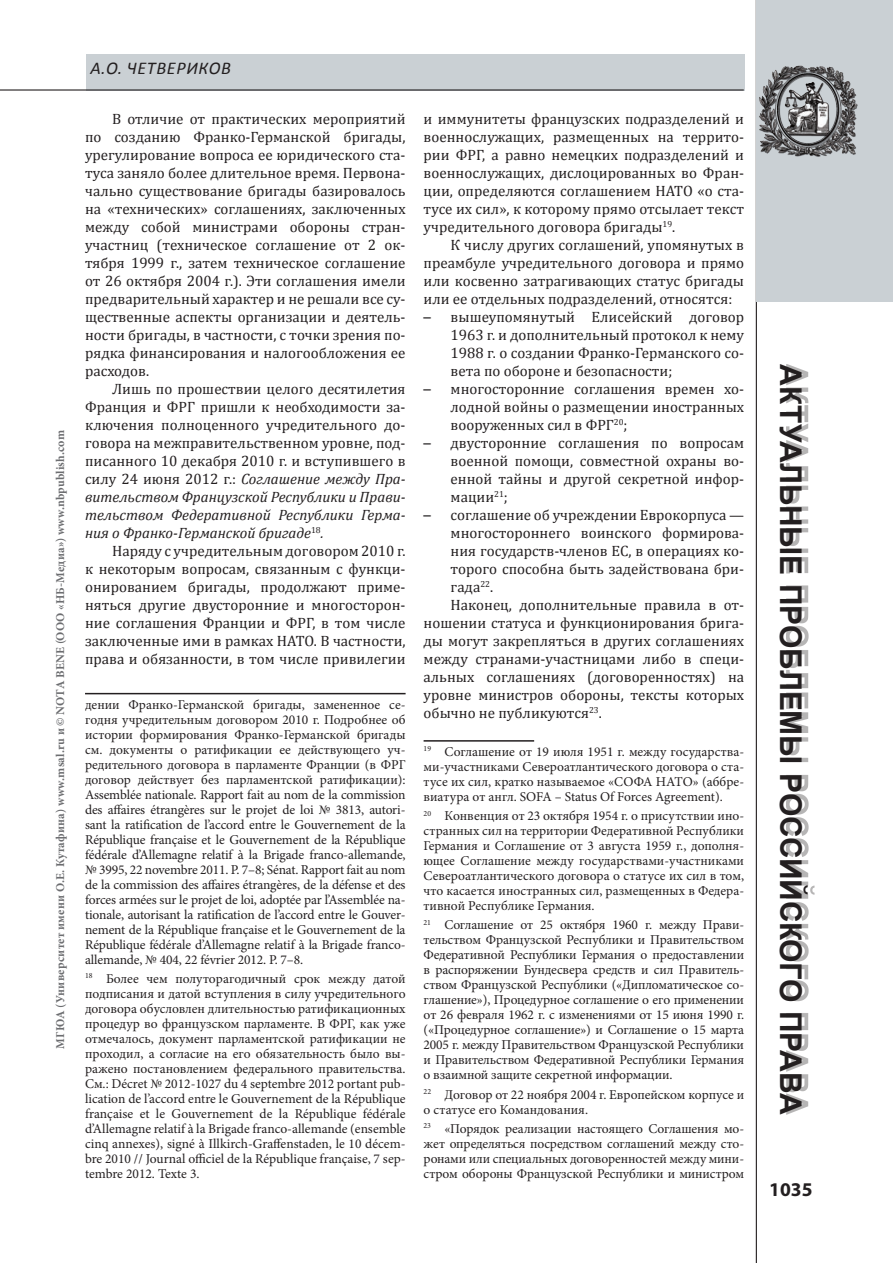
<style>
.page{position:relative;width:893px;height:1263px;background:#fff}
.page>*{position:absolute;margin:0;border:0;box-sizing:border-box;transform-origin:0 0}
.t1{font:700 30px "Arial";letter-spacing:-.005em;color:#231f20}
.t2{font:700 19.5px "Myriad Pro";color:#231f20}
.t3{font:italic 18px "Calibri";color:#231f20}
.t4{font:15px/18px "Cambria";color:#231f20;text-align:justify}
.t5{font:13.5px/15px "Minion Pro";letter-spacing:-.005em;color:#231f20;text-align:justify}
.t6{font:700 12px "Minion Pro";letter-spacing:.02em;color:#6c6d70}
.s1{font-style:italic}
.s2{font-family:"Calibri"}
</style>
<div class="page">
<hr style="left:756px;top:0;width:1px;height:1263px;background:#231f20">
<div style="left:786px;top:364px;width:28px;height:751px;background:#231f20;opacity:.33"></div>
<div style="left:757px;top:0;width:136px;height:301px;background:#cad0d4"></div>
<div style="left:563px;top:54px;width:182px;height:36px;background:#cad0d4"></div>
<div style="left:86px;top:54px;width:477px;height:36px;background:#cad0d4"></div>
<hr style="left:0;top:89px;width:744px;height:2px;background:#231f20">
<img style="left:755px;top:54px;width:103px;height:111px">
<hr style="left:85px;top:693px;width:321px;height:1px;background:#231f20">
<hr style="left:424px;top:740px;width:110px;height:2px;background:#231f20">
<p class="t6" style="left:52px;top:1048px;width:620px;rotate:-90deg">МГЮА (Университет имени О.Е. Кутафина) www.msal.ru и © NOTA BENE (ООО «НБ-Медиа») www.nbpublish.com</p>
<h3 class="t3" style="left:90px;top:57px;width:40px">а.о. четвериков</h3>
<p class="t4" style="left:85px;top:110px;width:322px;text-indent:27px">В отличие от практических мероприятий по созданию Франко-Германской бригады, урегулирование вопроса ее юридического ста&shy;туса заняло более длительное время. Первона&shy;чально существование бригады базировалось на «технических» соглашениях, заключенных между собой министрами обороны стран&shy;участниц (техническое соглашение от 2 ок&shy;тября 1999 г., затем техническое соглашение от 26 октября 2004 г.). Эти соглашения имели предварительный характер и не решали все су&shy;щественные аспекты организации и деятель&shy;ности бригады, в частности, с точки зрения по&shy;рядка финансирования и налогообложения ее расходов.</p>
<p class="t4" style="left:85px;top:380px;width:322px;text-indent:27px">Лишь по прошествии целого десятилетия Франция и ФРГ пришли к необходимости за&shy;ключения полноценного учредительного до&shy;говора на межправительственном уровне, под&shy;писанного 10 декабря 2010 г. и вступившего в силу 24 июня 2012 г.: <span class="s1">Соглашение между Пра&shy;вительством Французской Республики и Прави&shy;тельством Федеративной Республики Герма&shy;ния о Франко-Германской бригаде</span><sup>18</sup><span class="s1">.</span></p>
<p class="t4" style="left:85px;top:542px;width:322px;text-indent:27px">Наряду с учредительным договором 2010 г. к некоторым вопросам, связанным с функци&shy;онированием бригады, продолжают приме&shy;няться другие двусторонние и многосторон&shy;ние соглашения Франции и ФРГ, в том числе заключенные ими в рамках НАТО. В частности, права и обязанности, в том числе привилегии</p>
<p class="t5" style="left:85px;top:697px;width:322px">дении Франко-Германской бригады, замененное се&shy;годня учредительным договором 2010 г. Подробнее об истории формирования Франко-Германской бригады см. документы о ратификации ее действующего уч&shy;редительного договора в парламенте Франции (в ФРГ договор действует без парламентской ратификации):<br>Assemblée nationale. Rapport fait au nom de la commission des affaires étrangères sur le projet de loi № 3813, autori&shy;sant la ratification de l’accord entre le Gouvernement de la République française et le Gouvernement de la République fédérale d’Allemagne relatif à la Brigade franco-allemande, № 3995, 22 novembre 2011. P. 7–8; Sénat. Rapport fait au nom de la commission des affaires étrangères, de la défense et des forces armées sur le projet de loi, adoptée par l’Assemblée na&shy;tionale, autorisant la ratification de l’accord entre le Gouver&shy;nement de la République française et le Gouvernement de la République fédérale d’Allemagne relatif à la Brigade franco&shy;allemande, № 404, 22 février 2012. P. 7–8.</p>
<p class="t5" style="left:85px;top:971px;width:322px"><sup>18</sup> Более чем полуторагодичный срок между датой подписания и датой вступления в силу учредительного договора обусловлен длительностью ратификационных процедур во французском парламенте. В ФРГ, как уже отмечалось, документ парламентской ратификации не проходил, а согласие на его обязательность было вы&shy;ражено постановлением федерального правительства.<br>См.: Décret № 2012-1027 du 4 septembre 2012 portant pub&shy;lication de l’accord entre le Gouvernement de la République française et le Gouvernement de la République fédérale d’Allemagne relatif à la Brigade franco-allemande (ensemble cinq annexes), signé à Illkirch-Graffenstaden, le 10 décem&shy;bre 2010 // Journal officiel de la République française, 7 sep&shy;tembre 2012. Texte 3.</p>
<p class="t4" style="left:424px;top:110px;width:322px">и иммунитеты французских подразделений и военнослужащих, размещенных на террито&shy;рии ФРГ, а равно немецких подразделений и военнослужащих, дислоцированных во Фран&shy;ции, определяются соглашением НАТО «о ста&shy;тусе их сил», к которому прямо отсылает текст учредительного договора бригады<sup>19</sup>.</p>
<p class="t4" style="left:424px;top:236px;width:322px;text-indent:27px">К числу других соглашений, упомянутых в преамбуле учредительного договора и прямо или косвенно затрагивающих статус бригады или ее отдельных подразделений, относятся:</p>
<p class="t4" style="left:451px;top:308px;width:295px;text-indent:-27px"><span class="s2">–</span> вышеупомянутый Елисейский договор 1963 г. и дополнительный протокол к нему 1988 г. о создании Франко-Германского со&shy;вета по обороне и безопасности;</p>
<p class="t4" style="left:451px;top:380px;width:295px;text-indent:-27px"><span class="s2">–</span> многосторонние соглашения времен хо&shy;лодной войны о размещении иностранных вооруженных сил в ФРГ<sup>20</sup>;</p>
<p class="t4" style="left:451px;top:434px;width:295px;text-indent:-27px"><span class="s2">–</span> двусторонние соглашения по вопросам военной помощи, совместной охраны во&shy;енной тайны и другой секретной инфор&shy;мации<sup>21</sup>;</p>
<p class="t4" style="left:424px;top:506px;width:322px"><span class="s2">–</span> соглашение об учреждении Еврокорпуса —</p>
<p class="t4" style="left:451px;top:524px;width:295px">многостороннего воинского формирова-</p>
<p class="t4" style="left:451px;top:542px;width:295px">ния государств-членов ЕС, в операциях ко-</p>
<p class="t4" style="left:451px;top:560px;width:295px">торого способна быть задействована бри-</p>
<p class="t4" style="left:451px;top:578px;width:44px">гада<sup>22</sup>.</p>
<p class="t4" style="left:451px;top:596px;width:295px">Наконец, дополнительные правила в от-</p>
<p class="t4" style="left:424px;top:614px;width:322px">ношении статуса и функционирования брига-</p>
<p class="t4" style="left:424px;top:632px;width:322px">ды могут закрепляться в других соглашениях</p>
<p class="t4" style="left:424px;top:650px;width:322px">между странами-участницами либо в специ-</p>
<p class="t4" style="left:424px;top:668px;width:322px">альных соглашениях (договоренностях) на</p>
<p class="t4" style="left:424px;top:686px;width:322px">уровне министров обороны, тексты которых</p>
<p class="t4" style="left:424px;top:704px;width:180px">обычно не публикуются<sup>23</sup>.</p>
<p class="t5" style="left:424px;top:744px;width:322px"><sup>19</sup> Соглашение от 19 июля 1951 г. между государства&shy;ми-участниками Североатлантического договора о ста&shy;тусе их сил, кратко называемое «СОФА НАТО» (аббре&shy;виатура от англ. SOFA – Status Of Forces Agreement).</p>
<p class="t5" style="left:424px;top:808px;width:322px"><sup>20</sup> Конвенция от 23 октября 1954 г. о присутствии ино&shy;странных сил на территории Федеративной Республики Германия и Соглашение от 3 августа 1959 г., дополня&shy;ющее Соглашение между государствами-участниками Североатлантического договора о статусе их сил в том, что касается иностранных сил, размещенных в Федера&shy;тивной Республике Германия.</p>
<p class="t5" style="left:424px;top:918px;width:322px"><sup>21</sup> Соглашение от 25 октября 1960 г. между Прави&shy;тельством Французской Республики и Правительством Федеративной Республики Германия о предоставлении в распоряжении Бундесвера средств и сил Правитель&shy;ством Французской Республики («Дипломатическое со&shy;глашение»), Процедурное соглашение о его применении от 26 февраля 1962 г. с изменениями от 15 июня 1990 г. («Процедурное соглашение») и Соглашение о 15 марта 2005 г. между Правительством Французской Республики и Правительством Федеративной Республики Германия о взаимной защите секретной информации.</p>
<p class="t5" style="left:424px;top:1087px;width:322px"><sup>22</sup> Договор от 22 ноября 2004 г. Европейском корпусе и о статусе его Командования.</p>
<p class="t5" style="left:424px;top:1121px;width:322px"><sup>23</sup> «Порядок реализации настоящего Соглашения мо&shy;жет определяться посредством соглашений между сто&shy;ронами или специальных договоренностей между мини&shy;стром обороны Французской Республики и министром</p>
<h1 class="t1" style="left:810px;top:364px;width:747px;rotate:90deg">Актуальные проблемы российского права</h1>
<h2 class="t2" style="left:769px;top:1177px;width:45px">1035</h2>
</div>
